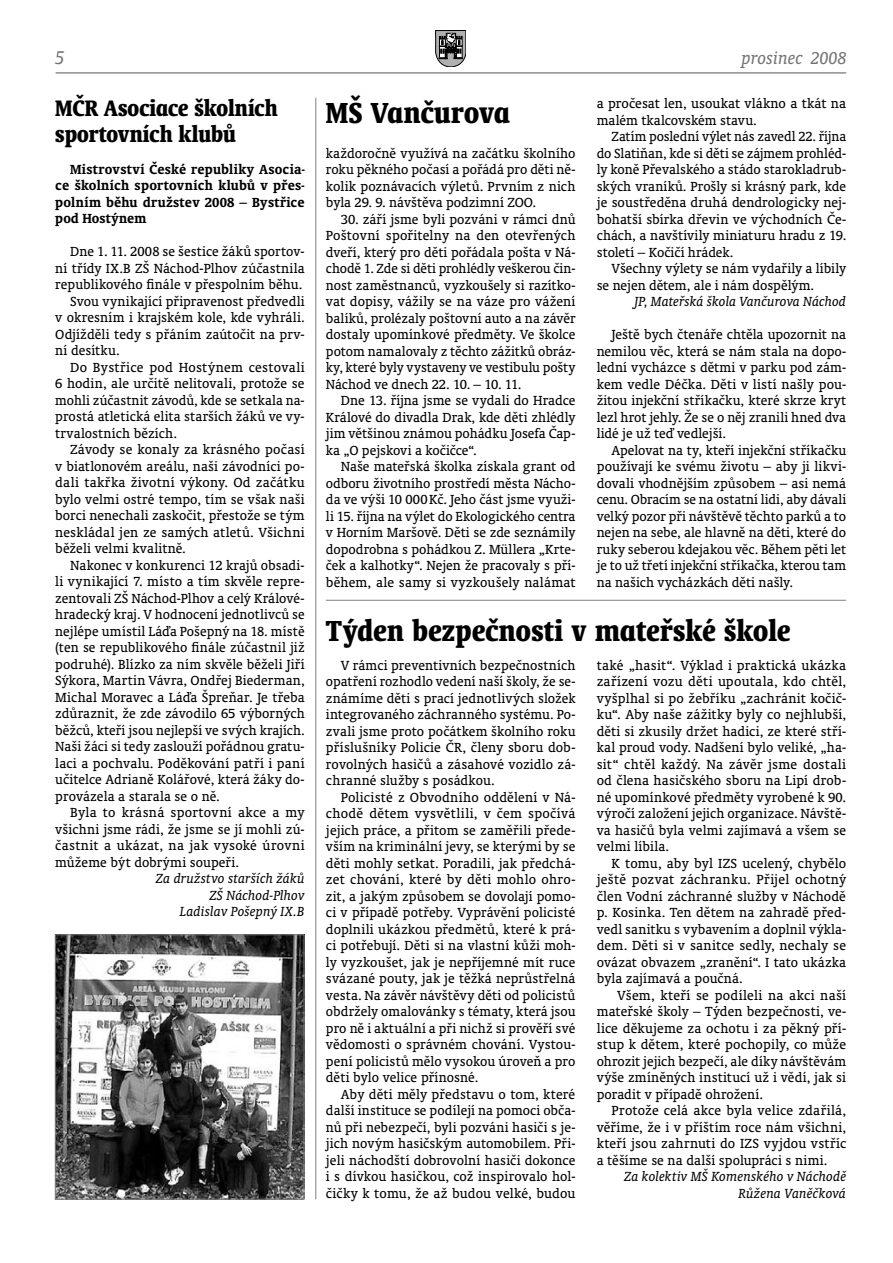
<style>
.page{position:relative;width:893px;height:1263px;background:#fff}
.page>*{position:absolute;margin:0;border:0;box-sizing:border-box;transform-origin:0 0}
.t1{font:700 condensed 33px "Oranda AT";letter-spacing:.01em;color:#000;scale:.95 1}
.t2{font:700 condensed 25.5px/25.5px "Oranda AT";letter-spacing:-.005em;color:#000;scale:.95 1}
.t3{font:italic 21px "Oranda AT";color:#737373}
.t4{font:italic 19.5px "Oranda AT";color:#737373}
.t5{font:15px/16.5px "Oranda AT";letter-spacing:.005em;color:#000;text-align:justify}
.t6{font:italic 15px/16.5px "Oranda AT";color:#000;text-align:right}
.t7{font:700 15px/16.5px "Oranda AT";letter-spacing:.01em;color:#000;text-align:justify}
.t8{font:15px "Oranda AT";letter-spacing:.025em;color:#000}
</style>
<div class="page">
<svg style="left:435px;top:30px;width:31px;height:37px"></svg>
<hr style="left:56px;top:72px;width:790px;height:1px;background:#737373">
<hr style="left:315px;top:98px;width:1px;height:1101px;background:#808080">
<hr style="left:326px;top:600px;width:520px;height:1px;background:#808080">
<img style="left:57px;top:936px;width:245px;height:262px">
<div style="left:55px;top:934px;width:249px;height:266px;border:1px solid #808080"></div>
<h3 class="t3" style="left:55px;top:49px;width:11px">5</h3>
<h3 class="t4" style="left:742px;top:49px;width:106px">prosinec 2008</h3>
<h2 class="t2" style="left:55px;top:98px;width:236px">MČR Asociace školních sportovních klubů</h2>
<p class="t7" style="left:55px;top:162px;width:251px;text-indent:15px">Mistrovství České republiky Asocia&shy;ce školních sportovních klubů v přes&shy;polním běhu družstev 2008 – Bystřice pod Hostýnem</p>
<p class="t5" style="left:70px;top:244px;width:236px">Dne 1. 11. 2008 se šestice žáků sportov-</p>
<p class="t5" style="left:55px;top:261px;width:251px">ní třídy IX.B ZŠ Náchod-Plhov zúčastnila</p>
<p class="t5" style="left:55px;top:277px;width:248px">republikového finále v přespolním běhu.</p>
<p class="t5" style="left:70px;top:294px;width:236px">Svou vynikající připravenost předvedli</p>
<p class="t5" style="left:55px;top:310px;width:251px">v okresním i krajském kole, kde vyhráli.</p>
<p class="t5" style="left:55px;top:327px;width:251px">Odjížděli tedy s přáním zaútočit na prv-</p>
<p class="t5" style="left:55px;top:343px;width:66px">ní desítku.</p>
<p class="t5" style="left:70px;top:360px;width:236px">Do Bystřice pod Hostýnem cestovali</p>
<p class="t5" style="left:55px;top:376px;width:251px">6 hodin, ale určitě nelitovali, protože se</p>
<p class="t5" style="left:55px;top:393px;width:251px">mohli zúčastnit závodů, kde se setkala na-</p>
<p class="t5" style="left:55px;top:409px;width:251px">prostá atletická elita starších žáků ve vy-</p>
<p class="t5" style="left:55px;top:426px;width:123px">trvalostních bězích.</p>
<p class="t5" style="left:70px;top:442px;width:236px">Závody se konaly za krásného počasí</p>
<p class="t5" style="left:55px;top:459px;width:251px">v biatlonovém areálu, naši závodníci po-</p>
<p class="t5" style="left:55px;top:475px;width:251px">dali takřka životní výkony. Od začátku</p>
<p class="t5" style="left:55px;top:492px;width:251px">bylo velmi ostré tempo, tím se však naši</p>
<p class="t5" style="left:55px;top:508px;width:251px">borci nenechali zaskočit, přestože se tým</p>
<p class="t5" style="left:55px;top:525px;width:251px">neskládal jen ze samých atletů. Všichni</p>
<p class="t5" style="left:55px;top:541px;width:132px">běželi velmi kvalitně.</p>
<p class="t5" style="left:70px;top:558px;width:236px">Nakonec v konkurenci 12 krajů obsadi-</p>
<p class="t5" style="left:55px;top:574px;width:251px">li vynikající 7. místo a tím skvěle repre-</p>
<p class="t5" style="left:55px;top:591px;width:251px">zentovali ZŠ Náchod-Plhov a celý Králové-</p>
<p class="t5" style="left:55px;top:607px;width:251px">hradecký kraj. V hodnocení jednotlivců se</p>
<p class="t5" style="left:55px;top:624px;width:251px">nejlépe umístil Láďa Pošepný na 18. místě</p>
<p class="t5" style="left:55px;top:640px;width:251px">(ten se republikového finále zúčastnil již</p>
<p class="t5" style="left:55px;top:657px;width:251px">podruhé). Blízko za ním skvěle běželi Jiří</p>
<p class="t5" style="left:55px;top:673px;width:251px">Sýkora, Martin Vávra, Ondřej Biederman,</p>
<p class="t5" style="left:55px;top:690px;width:251px">Michal Moravec a Láďa Špreňar. Je třeba</p>
<p class="t5" style="left:55px;top:706px;width:251px">zdůraznit, že zde závodilo 65 výborných</p>
<p class="t5" style="left:55px;top:723px;width:251px">běžců, kteří jsou nejlepší ve svých krajích.</p>
<p class="t5" style="left:55px;top:739px;width:251px">Naši žáci si tedy zaslouží pořádnou gratu-</p>
<p class="t5" style="left:55px;top:756px;width:251px">laci a pochvalu. Poděkování patří i paní</p>
<p class="t5" style="left:55px;top:772px;width:251px">učitelce Adrianě Kolářové, která žáky do-</p>
<p class="t5" style="left:55px;top:789px;width:166px">provázela a starala se o ně.</p>
<p class="t5" style="left:70px;top:805px;width:236px">Byla to krásná sportovní akce a my</p>
<p class="t5" style="left:55px;top:822px;width:251px">všichni jsme rádi, že jsme se jí mohli zú-</p>
<p class="t8" style="left:55px;top:839px;width:251px">častnit a ukázat, na jak vysoké úrovni</p>
<p class="t5" style="left:55px;top:855px;width:185px">můžeme být dobrými soupeři.</p>
<p class="t6" style="left:156px;top:871px;width:150px">Za družstvo starších žáků<br>ZŠ Náchod-Plhov<br>Ladislav Pošepný IX.B</p>
<h1 class="t1" style="left:326px;top:101px;width:195px">MŠ Vančurova</h1>
<p class="t5" style="left:597px;top:96px;width:251px">a pročesat len, usoukat vlákno a tkát na malém tkalcovském stavu.</p>
<p class="t5" style="left:597px;top:129px;width:251px;text-indent:15px">Zatím poslední výlet nás zavedl 22. října do Slatiňan, kde si děti se zájmem prohléd&shy;ly koně Převalského a stádo starokladrub&shy;ských vraníků. Prošly si krásný park, kde je soustředěna druhá dendrologicky nej&shy;bohatší sbírka dřevin ve východních Če&shy;chách, a navštívily miniaturu hradu z 19. století – Kočičí hrádek.</p>
<p class="t5" style="left:597px;top:261px;width:251px;text-indent:15px">Všechny výlety se nám vydařily a líbily se nejen dětem, ale i nám dospělým.</p>
<p class="t6" style="left:634px;top:294px;width:213px">JP, Mateřská škola Vančurova Náchod</p>
<p class="t5" style="left:597px;top:327px;width:251px;text-indent:15px">Ještě bych čtenáře chtěla upozornit na nemilou věc, která se nám stala na dopo&shy;lední vycházce s dětmi v parku pod zám&shy;kem vedle Déčka. Děti v listí našly pou&shy;žitou injekční stříkačku, které skrze kryt lezl hrot jehly. Že se o něj zranili hned dva lidé je už teď vedlejší.</p>
<p class="t5" style="left:597px;top:443px;width:251px;text-indent:15px">Apelovat na ty, kteří injekční stříkačku používají ke svému životu – aby ji likvi&shy;dovali vhodnějším způsobem – asi nemá cenu. Obracím se na ostatní lidi, aby dávali velký pozor při návštěvě těchto parků a to nejen na sebe, ale hlavně na děti, které do ruky seberou kdejakou věc. Během pěti let je to už třetí injekční stříkačka, kterou tam na našich vycházkách děti našly.</p>
<p class="t5" style="left:326px;top:146px;width:251px">každoročně využívá na začátku školního roku pěkného počasí a pořádá pro děti ně&shy;kolik poznávacích výletů. Prvním z nich byla 29. 9. návštěva podzimní ZOO.</p>
<p class="t5" style="left:326px;top:212px;width:251px;text-indent:15px">30. září jsme byli pozváni v rámci dnů Poštovní spořitelny na den otevřených dveří, který pro děti pořádala pošta v Ná&shy;chodě 1. Zde si děti prohlédly veškerou čin&shy;nost zaměstnanců, vyzkoušely si razítko&shy;vat dopisy, vážily se na váze pro vážení balíků, prolézaly poštovní auto a na závěr dostaly upomínkové předměty. Ve školce potom namalovaly z těchto zážitků obráz&shy;ky, které byly vystaveny ve vestibulu pošty Náchod ve dnech 22. 10. – 10. 11.</p>
<p class="t5" style="left:326px;top:393px;width:251px;text-indent:15px">Dne 13. října jsme se vydali do Hradce Králové do divadla Drak, kde děti zhlédly jim většinou známou pohádku Josefa Čap&shy;ka „O pejskovi a kočičce“.</p>
<p class="t5" style="left:326px;top:459px;width:251px;text-indent:15px">Naše mateřská školka získala grant od odboru životního prostředí města Nácho&shy;da ve výši 10 000 Kč. Jeho část jsme využi&shy;li 15. října na výlet do Ekologického centra v Horním Maršově. Děti se zde seznámily dopodrobna s pohádkou Z. Müllera „Krte&shy;ček a kalhotky“. Nejen že pracovaly s pří&shy;během, ale samy si vyzkoušely nalámat</p>
<h1 class="t1" style="left:326px;top:618px;width:490px">Týden bezpečnosti v mateřské škole</h1>
<p class="t5" style="left:597px;top:658px;width:251px">také „hasit“. Výklad i praktická ukázka zařízení vozu děti upoutala, kdo chtěl, vyšplhal si po žebříku „zachránit kočič&shy;ku“. Aby naše zážitky byly co nejhlubší, děti si zkusily držet hadici, ze které stří&shy;kal proud vody. Nadšení bylo veliké, „ha&shy;sit“ chtěl každý. Na závěr jsme dostali od člena hasičského sboru na Lipí drob&shy;né upomínkové předměty vyrobené k 90. výročí založení jejich organizace. Návště&shy;va hasičů byla velmi zajímavá a všem se velmi líbila.</p>
<p class="t5" style="left:597px;top:856px;width:251px;text-indent:15px">K tomu, aby byl IZS ucelený, chybělo ještě pozvat záchranku. Přijel ochotný člen Vodní záchranné služby v Náchodě p. Kosinka. Ten dětem na zahradě před&shy;vedl sanitku s vybavením a doplnil výkla&shy;dem. Děti si v sanitce sedly, nechaly se ovázat obvazem „zranění“. I tato ukázka byla zajímavá a poučná.</p>
<p class="t5" style="left:597px;top:988px;width:251px;text-indent:20px">Všem, kteří se podíleli na akci naší mateřské školy – Týden bezpečnosti, ve&shy;lice děkujeme za ochotu i za pěkný pří&shy;stup k dětem, které pochopily, co může ohrozit jejich bezpečí, ale díky návštěvám výše zmíněných institucí už i vědí, jak si poradit v případě ohrožení.</p>
<p class="t5" style="left:597px;top:1103px;width:251px;text-indent:15px">Protože celá akce byla velice zdařilá, věříme, že i v příštím roce nám všichni, kteří jsou zahrnuti do IZS vyjdou vstříc a těšíme se na další spolupráci s nimi.</p>
<p class="t6" style="left:624px;top:1169px;width:224px">Za kolektiv MŠ Komenského v Náchodě<br>Růžena Vaněčková</p>
<p class="t5" style="left:326px;top:658px;width:251px;text-indent:15px">V rámci preventivních bezpečnostních opatření rozhodlo vedení naší školy, že se&shy;známíme děti s prací jednotlivých složek integrovaného záchranného systému. Po&shy;zvali jsme proto počátkem školního roku příslušníky Policie ČR, členy sboru dob&shy;rovolných hasičů a zásahové vozidlo zá&shy;chranné služby s posádkou.</p>
<p class="t5" style="left:326px;top:790px;width:251px;text-indent:15px">Policisté z Obvodního oddělení v Ná&shy;chodě dětem vysvětlili, v čem spočívá jejich práce, a přitom se zaměřili přede&shy;vším na kriminální jevy, se kterými by se děti mohly setkat. Poradili, jak předchá&shy;zet chování, které by děti mohlo ohro&shy;zit, a jakým způsobem se dovolají pomo&shy;ci v případě potřeby. Vyprávění policisté doplnili ukázkou předmětů, které k prá&shy;ci potřebují. Děti si na vlastní kůži moh&shy;ly vyzkoušet, jak je nepříjemné mít ruce svázané pouty, jak je těžká neprůstřelná vesta. Na závěr návštěvy děti od policistů obdržely omalovánky s tématy, která jsou pro ně i aktuální a při nichž si prověří své vědomosti o správném chování. Vystou&shy;pení policistů mělo vysokou úroveň a pro děti bylo velice přínosné.</p>
<p class="t5" style="left:326px;top:1087px;width:251px;text-indent:15px">Aby děti měly představu o tom, které další instituce se podílejí na pomoci obča&shy;nů při nebezpečí, byli pozváni hasiči s je&shy;jich novým hasičským automobilem. Při&shy;jeli náchodští dobrovolní hasiči dokonce i s dívkou hasičkou, což inspirovalo hol&shy;čičky k tomu, že až budou velké, budou</p>
</div>
